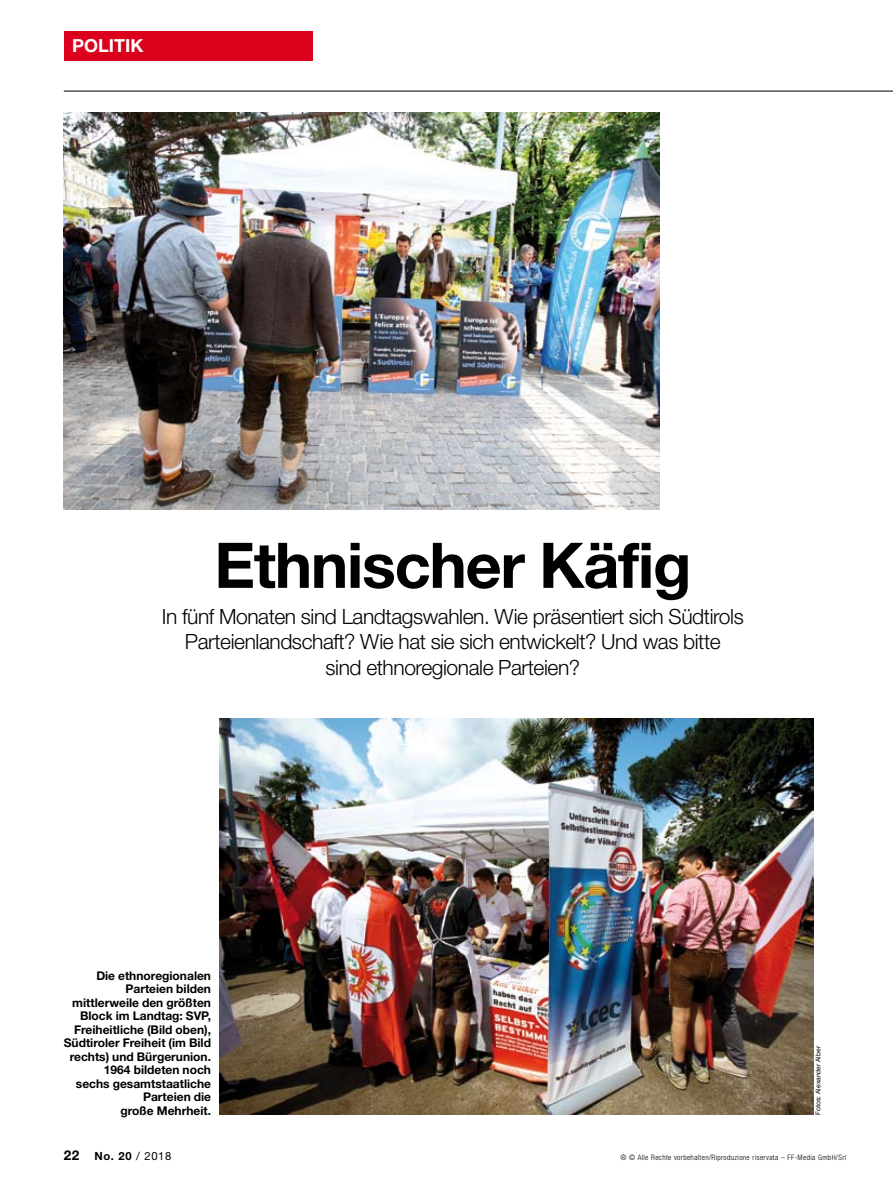
<style>
.page{position:relative;width:893px;height:1191px;background:#fff}
.page>*{position:absolute;margin:0;border:0;box-sizing:border-box;transform-origin:0 0}
.t1{font:700 63px "Helvetica Neue LT Std";letter-spacing:-.02em;color:#000}
.t2{font:300 21px/25.5px "Helvetica Neue LT Std";letter-spacing:-.02em;color:#000;text-align:center}
.t3{font:700 18px "Helvetica Neue LT Std";color:#fff}
.t4{font:700 12px/13.5px "Helvetica Neue LT Std";color:#000;text-align:right}
.t5{font:700 11.25px "Helvetica Neue LT Std";color:#000}
.t6{font:300 condensed 7.5px "Helvetica Neue LT Std";letter-spacing:.05em;color:#000}
.t7{font:6.75px "Helvetica Neue LT Std";color:#000}
.s1{font-size:13.5px}
.s2{font-weight:400}
</style>
<div class="page">
<hr style="left:64px;top:91px;width:829px;height:1px;background:#000">
<div style="left:64px;top:31px;width:249px;height:29px;background:#db001b"></div>
<img style="left:220px;top:718px;width:594px;height:396px">
<img style="left:64px;top:112px;width:595px;height:397px">
<h3 class="t3" style="left:72px;top:34px;width:73px">politik</h3>
<h1 class="t1" style="left:214px;top:526px;width:479px">Ethnischer Käfig</h1>
<h2 class="t2" style="left:162px;top:603px;width:583px">In fünf Monaten sind Landtagswahlen. Wie präsentiert sich Südtirols<br>Parteienlandschaft? Wie hat sie sich entwickelt? Und was bitte<br>sind ethnoregionale Parteien?</h2>
<p class="t4" style="left:64px;top:968px;width:149px">Die ethnoregionalen<br>Parteien bilden mittler-weile den größten<br>Block im Landtag: SVP,<br>Freiheitliche (Bild oben),<br>Südtiroler Freiheit (im Bild rechts) und Bürgerunion.<br>1964 bildeten noch<br>sechs gesamtstaatliche<br>Parteien die<br>große Mehrheit.</p>
<p class="t7" style="left:814px;top:1114px;width:70px;rotate:-90deg">Fotos: Alexander Alber</p>
<p class="t5" style="left:64px;top:1149px;width:109px"><span class="s1">22</span> No. 20 <span class="s2">/ 2018</span></p>
<p class="t6" style="left:620px;top:1153px;width:227px">® © Alle Rechte vorbehalten/Riproduzione riservata – FF-Media GmbH/Srl</p>
</div>
